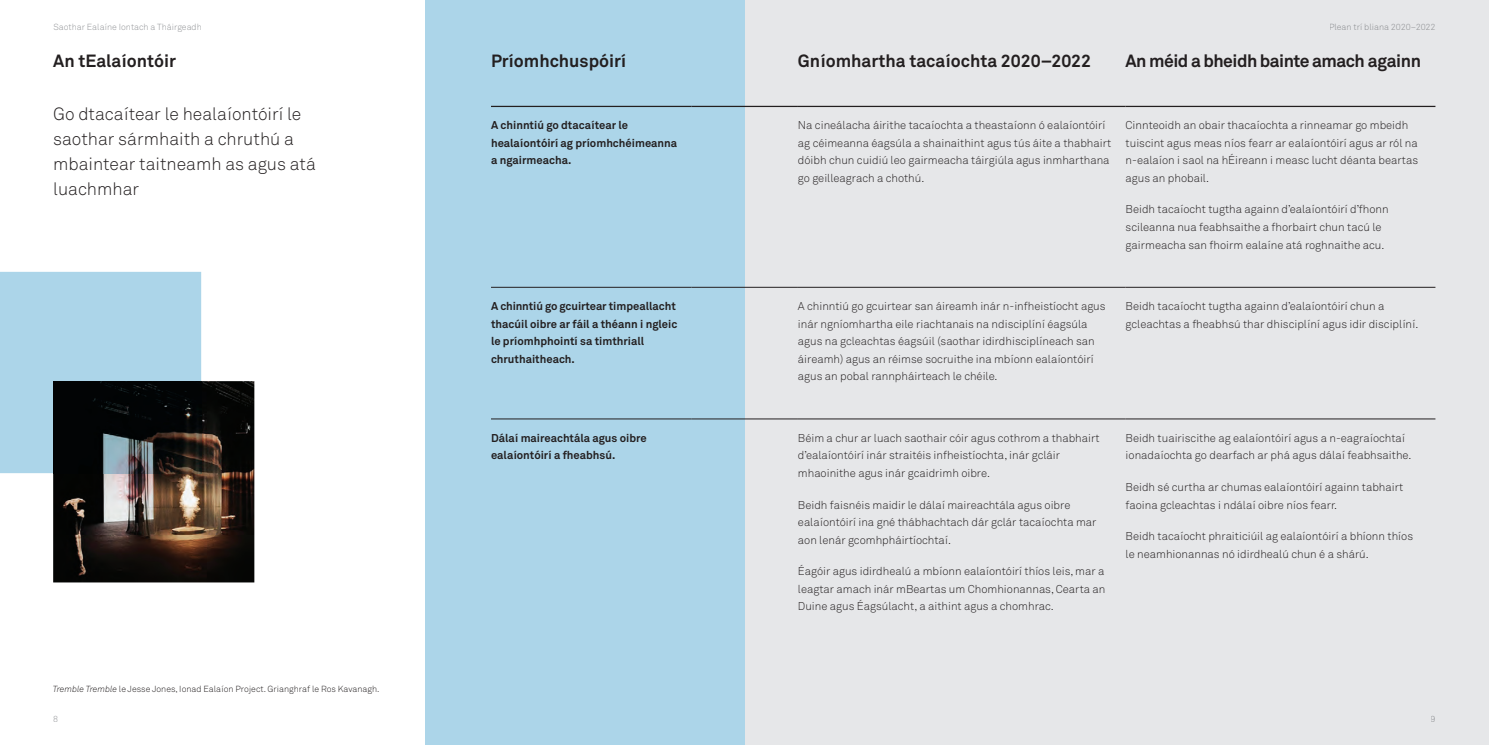
<style>
.page{position:relative;width:1489px;height:745px;background:#fff}
.page>*{position:absolute;margin:0;border:0;box-sizing:border-box;transform-origin:0 0}
.t1{font:300 17.5px/25px "Akkurat";color:#231f20}
.t2{font:700 17.5px "Akkurat";color:#231f20}
.t3{font:700 17.5px "Akkurat";letter-spacing:-.03em;color:#231f20}
.t4{font:300 11.25px/17.5px "Akkurat";color:#231f20}
.t5{font:700 11.25px/17.5px "Akkurat";color:#231f20}
.t6{font:300 8.75px "Akkurat";color:#231f20}
.t7{font:300 8.75px "Akkurat";color:#939598}
.t8{font:300 8.75px "Akkurat";color:#898b8e}
.s1{font-style:italic}
</style>
<div class="page">
<div style="left:744px;top:0;width:744px;height:744px;background:#e6e7e9"></div>
<div style="left:425px;top:0;width:319px;height:744px;background:#acd5e9"></div>
<hr style="left:491px;top:106px;width:200px;height:1px;background:#231f20">
<hr style="left:798px;top:106px;width:327px;height:1px;background:#231f20">
<hr style="left:1125px;top:106px;width:310px;height:1px;background:#231f20">
<hr style="left:491px;top:287px;width:200px;height:1px;background:#231f20">
<hr style="left:798px;top:287px;width:327px;height:1px;background:#231f20">
<hr style="left:1125px;top:287px;width:310px;height:1px;background:#231f20">
<hr style="left:491px;top:418px;width:200px;height:1px;background:#231f20">
<hr style="left:798px;top:418px;width:327px;height:1px;background:#231f20">
<hr style="left:1125px;top:418px;width:310px;height:1px;background:#231f20">
<hr style="left:691px;top:287px;width:107px;height:1px;background:#231f20">
<hr style="left:691px;top:418px;width:107px;height:1px;background:#231f20">
<hr style="left:691px;top:106px;width:107px;height:1px;background:#231f20">
<img style="left:53px;top:381px;width:201px;height:201px">
<div style="left:0;top:272px;width:201px;height:201px;background:#acd5e9"></div>
<img style="left:53px;top:381px;width:148px;height:92px">
<p class="t7" style="left:53px;top:21px;width:150px">Saothar Ealaíne Iontach a Tháirgeadh</p>
<h1 class="t2" style="left:53px;top:49px;width:124px">An tEalaíontóir</h1>
<h1 class="t1" style="left:53px;top:102px;width:264px">Go dtacaítear le healaíontóirí le saothar sármhaith a chruthú a mbaintear taitneamh as agus atá luachmhar</h1>
<p class="t6" style="left:53px;top:682px;width:328px"><span class="s1">Tremble Tremble</span> le Jesse Jones, Ionad Ealaíon Project. Grianghraf le Ros Kavanagh.</p>
<p class="t7" style="left:53px;top:712px;width:6px">8</p>
<p class="t8" style="left:1328px;top:21px;width:108px">Plean trí bliana 2020–2022</p>
<h1 class="t2" style="left:491px;top:49px;width:137px">Príomhchuspóirí</h1>
<h1 class="t2" style="left:798px;top:49px;width:295px">Gníomhartha tacaíochta 2020–2022</h1>
<h1 class="t3" style="left:1125px;top:49px;width:297px">An méid a bheidh bainte amach againn</h1>
<p class="t5" style="left:491px;top:116px;width:188px">A chinntiú go dtacaítear le healaíontóirí ag príomhchéimeanna a ngairmeacha.</p>
<p class="t4" style="left:798px;top:117px;width:315px">Na cineálacha áirithe tacaíochta a theastaíonn ó ealaíontóirí ag céimeanna éagsúla a shainaithint agus tús áite a thabhairt dóibh chun cuidiú leo gairmeacha táirgiúla agus inmharthana go geilleagrach a chothú.</p>
<p class="t4" style="left:1125px;top:117px;width:294px">Cinnteoidh an obair thacaíochta a rinneamar go mbeidh tuiscint agus meas níos fearr ar ealaíontóirí agus ar ról na n-ealaíon i saol na hÉireann i measc lucht déanta beartas agus an phobail.</p>
<p class="t4" style="left:1125px;top:201px;width:264px">Beidh tacaíocht tugtha againn d’ealaíontóirí d’fhonn scileanna nua feabhsaithe a fhorbairt chun tacú le gairmeacha san fhoirm ealaíne atá roghnaithe acu.</p>
<p class="t5" style="left:491px;top:297px;width:188px">A chinntiú go gcuirtear timpeallacht thacúil oibre ar fáil a théann i ngleic le príomhphointí sa timthriall chruthaitheach.</p>
<p class="t4" style="left:798px;top:297px;width:309px">A chinntiú go gcuirtear san áireamh inár n-infheistíocht agus inár ngníomhartha eile riachtanais na ndisciplíní éagsúla agus na gcleachtas éagsúil (saothar idirdhisciplíneach san áireamh) agus an réimse socruithe ina mbíonn ealaíontóirí agus an pobal rannpháirteach le chéile.</p>
<p class="t4" style="left:1125px;top:297px;width:294px">Beidh tacaíocht tugtha againn d’ealaíontóirí chun a gcleachtas a fheabhsú thar dhisciplíní agus idir disciplíní.</p>
<p class="t5" style="left:491px;top:429px;width:157px">Dálaí maireachtála agus oibre ealaíontóirí a fheabhsú.</p>
<p class="t4" style="left:798px;top:429px;width:303px">Béim a chur ar luach saothair cóir agus cothrom a thabhairt d’ealaíontóirí inár straitéis infheistíochta, inár gcláir mhaoinithe agus inár gcaidrimh oibre.</p>
<p class="t4" style="left:798px;top:495px;width:300px">Beidh faisnéis maidir le dálaí maireachtála agus oibre ealaíontóirí ina gné thábhachtach dár gclár tacaíochta mar aon lenár gcomhpháirtíochtaí.</p>
<p class="t4" style="left:798px;top:562px;width:309px;text-align:justify">Éagóir agus idirdhealú a mbíonn ealaíontóirí thíos leis, mar a leagtar amach inár mBeartas um Chomhionannas, Cearta an Duine agus Éagsúlacht, a aithint agus a chomhrac.</p>
<p class="t4" style="left:1125px;top:429px;width:287px">Beidh tuairiscithe ag ealaíontóirí agus a n-eagraíochtaí ionadaíochta go dearfach ar phá agus dálaí feabhsaithe.</p>
<p class="t4" style="left:1125px;top:478px;width:279px">Beidh sé curtha ar chumas ealaíontóirí againn tabhairt faoina gcleachtas i ndálaí oibre níos fearr.</p>
<p class="t4" style="left:1125px;top:527px;width:289px">Beidh tacaíocht phraiticiúil ag ealaíontóirí a bhíonn thíos le neamhionannas nó idirdhealú chun é a shárú.</p>
<p class="t8" style="left:1430px;top:712px;width:6px">9</p>
</div>
